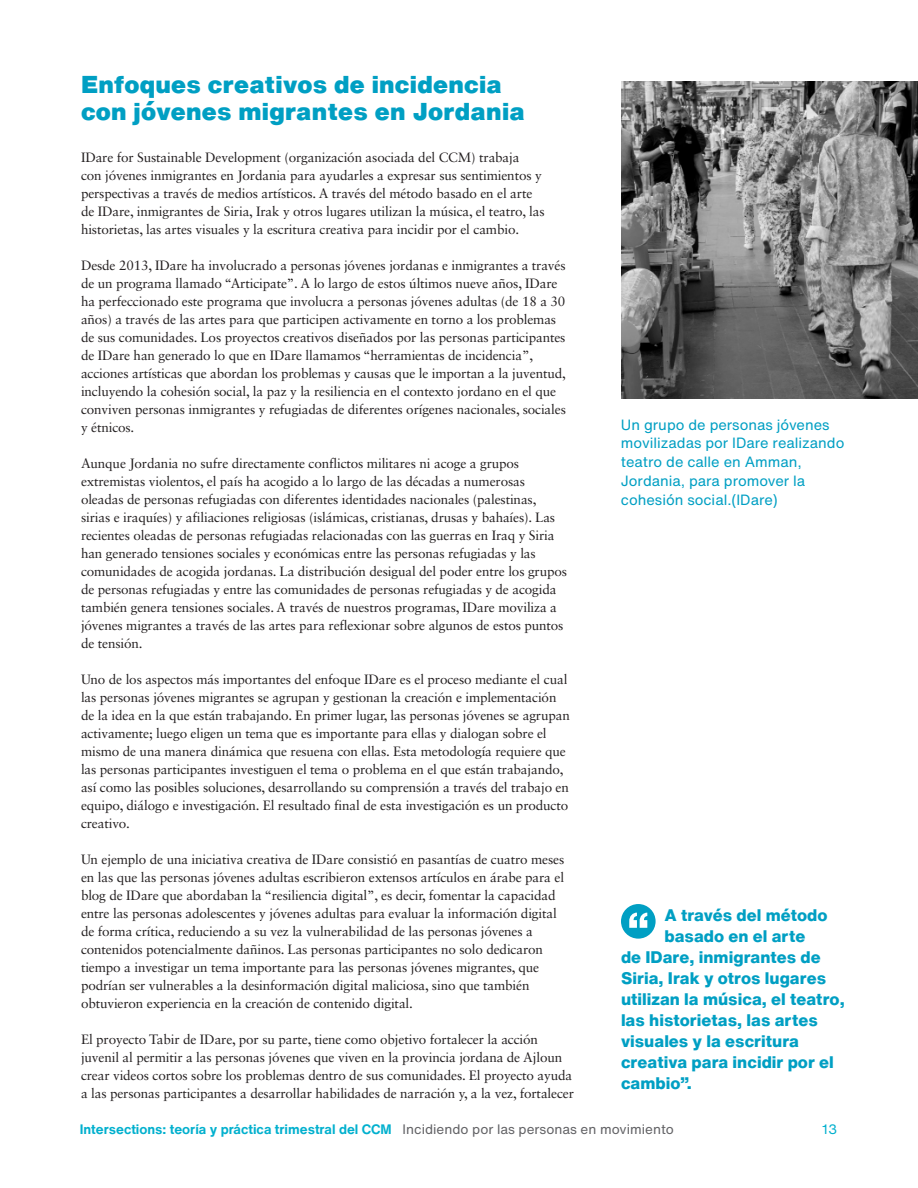
<style>
.page{position:relative;width:918px;height:1188px;background:#fff}
.page>*{position:absolute;margin:0;border:0;box-sizing:border-box;transform-origin:0 0}
.headlines__large__bl{font:900 24px/27px "Helvetica Now Text";letter-spacing:.01em;color:#009fc3}
.sidebar__quote__blue{font:800 16.5px "Helvetica Now Text";color:#009fc3}
.photo_caption{font:14.7px/18.8px "Helvetica Now Text";color:#009fc3}
.body__sabon_lt_stand{font:13.5px/18px "Sabon LT Std Roman MCC";letter-spacing:-.01em;color:#231f20}
.t1{font:700 13.5px "Helvetica Now Text";color:#02b0ce}
.t2{font:13.5px "Helvetica Now Text";color:#02b0ce}
.s1{font-weight:400;color:#636366}
</style>
<div class="page">
<img style="left:621px;top:81px;width:297px;height:318px">
<div style="left:621px;top:904px;width:35px;height:35px;background:#009fc3;border-radius:50%"></div>
<svg style="left:629px;top:913px;width:18px;height:15px"></svg>
<p class="headlines__large__bl" style="left:81px;top:71px;width:446px">Enfoques creativos de incidencia con jóvenes migrantes en Jordania</p>
<p class="body__sabon_lt_stand" style="left:81px;top:148px;width:465px">IDare for Sustainable Development (organización asociada del CCM) trabaja<br>con jóvenes inmigrantes en Jordania para ayudarles a expresar sus sentimientos y perspectivas a través de medios artísticos. A través del método basado en el arte de IDare, inmigrantes de Siria, Irak y otros lugares utilizan la música, el teatro, las historietas, las artes visuales y la escritura creativa para incidir por el cambio.</p>
<p class="body__sabon_lt_stand" style="left:81px;top:256px;width:486px">Desde 2013, IDare ha involucrado a personas jóvenes jordanas e inmigrantes a través de un programa llamado “Articipate”. A lo largo de estos últimos nueve años, IDare ha perfeccionado este programa que involucra a personas jóvenes adultas (de 18 a 30 años) a través de las artes para que participen activamente en torno a los problemas de sus comunidades. Los proyectos creativos diseñados por las personas participantes de IDare han generado lo que en IDare llamamos “herramientas de incidencia”, acciones artísticas que abordan los problemas y causas que le importan a la juventud, incluyendo la cohesión social, la paz y la resiliencia en el contexto jordano en el que conviven personas inmigrantes y refugiadas de diferentes orígenes nacionales, sociales y étnicos.</p>
<p class="body__sabon_lt_stand" style="left:81px;top:454px;width:488px">Aunque Jordania no sufre directamente conflictos militares ni acoge a grupos extremistas violentos, el país ha acogido a lo largo de las décadas a numerosas oleadas de personas refugiadas con diferentes identidades nacionales (palestinas, sirias e iraquíes) y afiliaciones religiosas (islámicas, cristianas, drusas y bahaíes). Las recientes oleadas de personas refugiadas relacionadas con las guerras en Iraq y Siria han generado tensiones sociales y económicas entre las personas refugiadas y las comunidades de acogida jordanas. La distribución desigual del poder entre los grupos de personas refugiadas y entre las comunidades de personas refugiadas y de acogida también genera tensiones sociales. A través de nuestros programas, IDare moviliza a jóvenes migrantes a través de las artes para reflexionar sobre algunos de estos puntos de tensión.</p>
<p class="body__sabon_lt_stand" style="left:81px;top:670px;width:490px">Uno de los aspectos más importantes del enfoque IDare es el proceso mediante el cual las personas jóvenes migrantes se agrupan y gestionan la creación e implementación de la idea en la que están trabajando. En primer lugar, las personas jóvenes se agrupan activamente; luego eligen un tema que es importante para ellas y dialogan sobre el mismo de una manera dinámica que resuena con ellas. Esta metodología requiere que las personas participantes investiguen el tema o problema en el que están trabajando, así como las posibles soluciones, desarrollando su comprensión a través del trabajo en equipo, diálogo e investigación. El resultado final de esta investigación es un producto creativo.</p>
<p class="body__sabon_lt_stand" style="left:81px;top:850px;width:485px">Un ejemplo de una iniciativa creativa de IDare consistió en pasantías de cuatro meses en las que las personas jóvenes adultas escribieron extensos artículos en árabe para el blog de IDare que abordaban la “resiliencia digital”, es decir, fomentar la capacidad entre las personas adolescentes y jóvenes adultas para evaluar la información digital de forma crítica, reduciendo a su vez la vulnerabilidad de las personas jóvenes a contenidos potencialmente dañinos. Las personas participantes no solo dedicaron tiempo a investigar un tema importante para las personas jóvenes migrantes, que podrían ser vulnerables a la desinformación digital maliciosa, sino que también obtuvieron experiencia en la creación de contenido digital.</p>
<p class="body__sabon_lt_stand" style="left:81px;top:1030px;width:495px">El proyecto Tabir de IDare, por su parte, tiene como objetivo fortalecer la acción juvenil al permitir a las personas jóvenes que viven en la provincia jordana de Ajloun crear videos cortos sobre los problemas dentro de sus comunidades. El proyecto ayuda a las personas participantes a desarrollar habilidades de narración y, a la vez, fortalecer</p>
<p class="photo_caption" style="left:621px;top:415px;width:225px">Un grupo de personas jóvenes movilizadas por IDare realizando teatro de calle en Amman,<br>Jordania, para promover la cohesión social.(IDare)</p>
<p class="sidebar__quote__blue" style="left:664px;top:902px;width:165px">A través del método</p>
<p class="sidebar__quote__blue" style="left:664px;top:923px;width:142px">basado en el arte</p>
<p class="sidebar__quote__blue" style="left:621px;top:944px;width:201px">de IDare, inmigrantes de</p>
<p class="sidebar__quote__blue" style="left:621px;top:965px;width:207px">Siria, Irak y otros lugares</p>
<p class="sidebar__quote__blue" style="left:621px;top:986px;width:225px">utilizan la música, el teatro,</p>
<p class="sidebar__quote__blue" style="left:621px;top:1007px;width:198px">las historietas, las artes</p>
<p class="sidebar__quote__blue" style="left:621px;top:1028px;width:180px">visuales y la escritura</p>
<p class="sidebar__quote__blue" style="left:621px;top:1049px;width:214px">creativa para incidir por el</p>
<p class="sidebar__quote__blue" style="left:621px;top:1070px;width:72px">cambio”.</p>
<p class="t1" style="left:80px;top:1119px;width:596px">Intersections: teoría y práctica trimestral del CCM <span class="s1">Incidiendo por las personas en movimiento</span></p>
<p class="t2" style="left:822px;top:1119px;width:16px">13</p>
</div>
